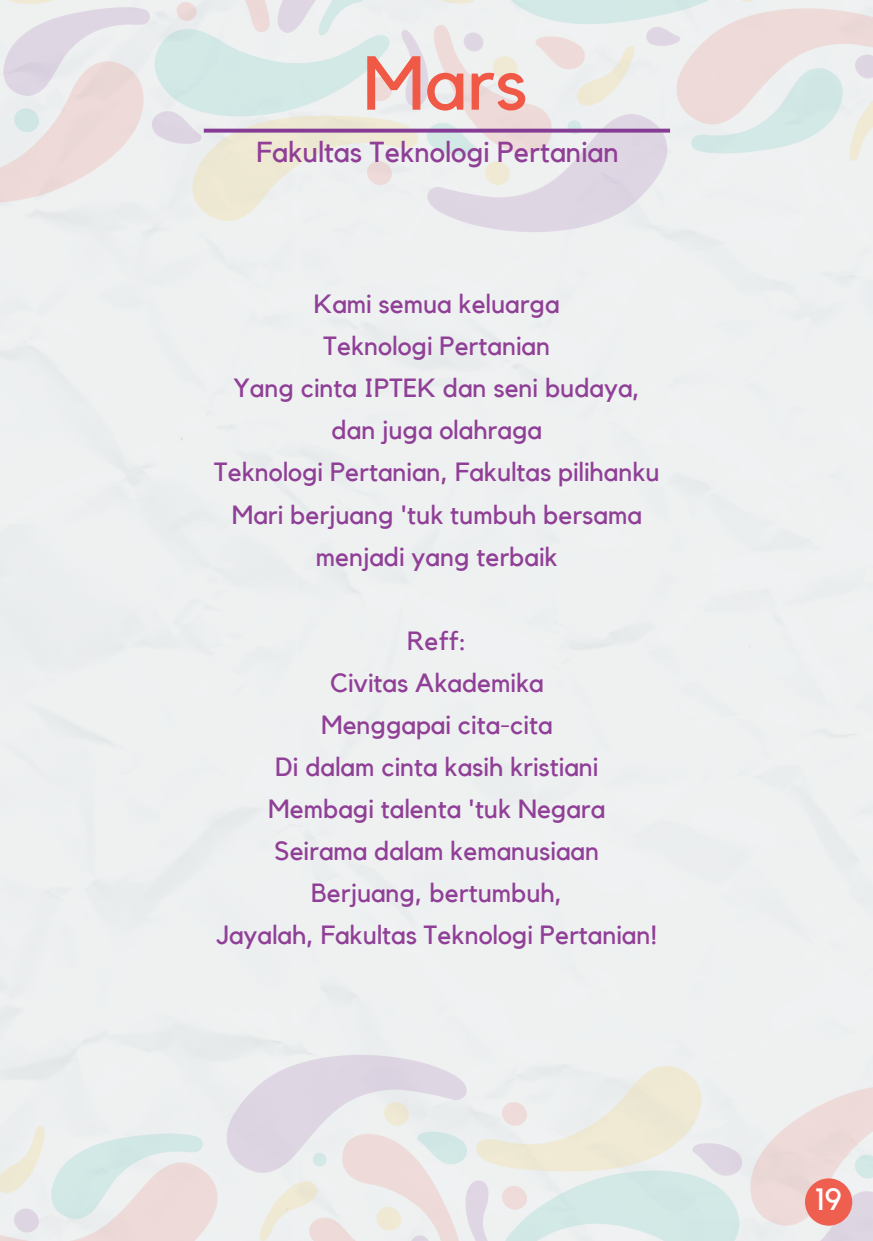
<style>
.page{position:relative;width:873px;height:1241px;background:#fff}
.page>*{position:absolute;margin:0;border:0;box-sizing:border-box;transform-origin:0 0}
.t1{font:75.42px "Kollektif";color:#f05946}
.t2{font:30.62px "Kollektif";color:#fff}
.t3{font:28.88px "Kollektif";color:#903f97}
.t4{font:26.25px/42px "Kollektif";color:#903f97;text-align:center}
</style>
<div class="page">
<img style="left:0;top:0;width:873px;height:246px">
<svg style="left:204px;top:129px;width:466px;height:4px;background:#8e4c9a"></svg>
<img style="left:0;top:1041px;width:873px;height:199px">
<div style="left:805px;top:1178px;width:47px;height:47px;background:#ef5f4f;border-radius:50%"></div>
<h1 class="t1" style="left:363px;top:39px;width:166px">Mars</h1>
<p class="t3" style="left:257px;top:135px;width:364px">Fakultas Teknologi Pertanian</p>
<p class="t4" style="left:214px;top:283px;width:447px">Kami semua keluarga<br>Teknologi Pertanian<br>Yang cinta IPTEK dan seni budaya, dan juga olahraga<br>Teknologi Pertanian, Fakultas pilihanku<br>Mari berjuang 'tuk tumbuh bersama menjadi yang terbaik</p>
<p class="t4" style="left:216px;top:619px;width:442px">Reff:<br>Civitas Akademika<br>Menggapai cita-cita<br>Di dalam cinta kasih kristiani<br>Membagi talenta 'tuk Negara<br>Seirama dalam kemanusiaan<br>Berjuang, bertumbuh,<br>Jayalah, Fakultas Teknologi Pertanian!</p>
<p class="t2" style="left:815px;top:1181px;width:28px">19</p>
</div>
